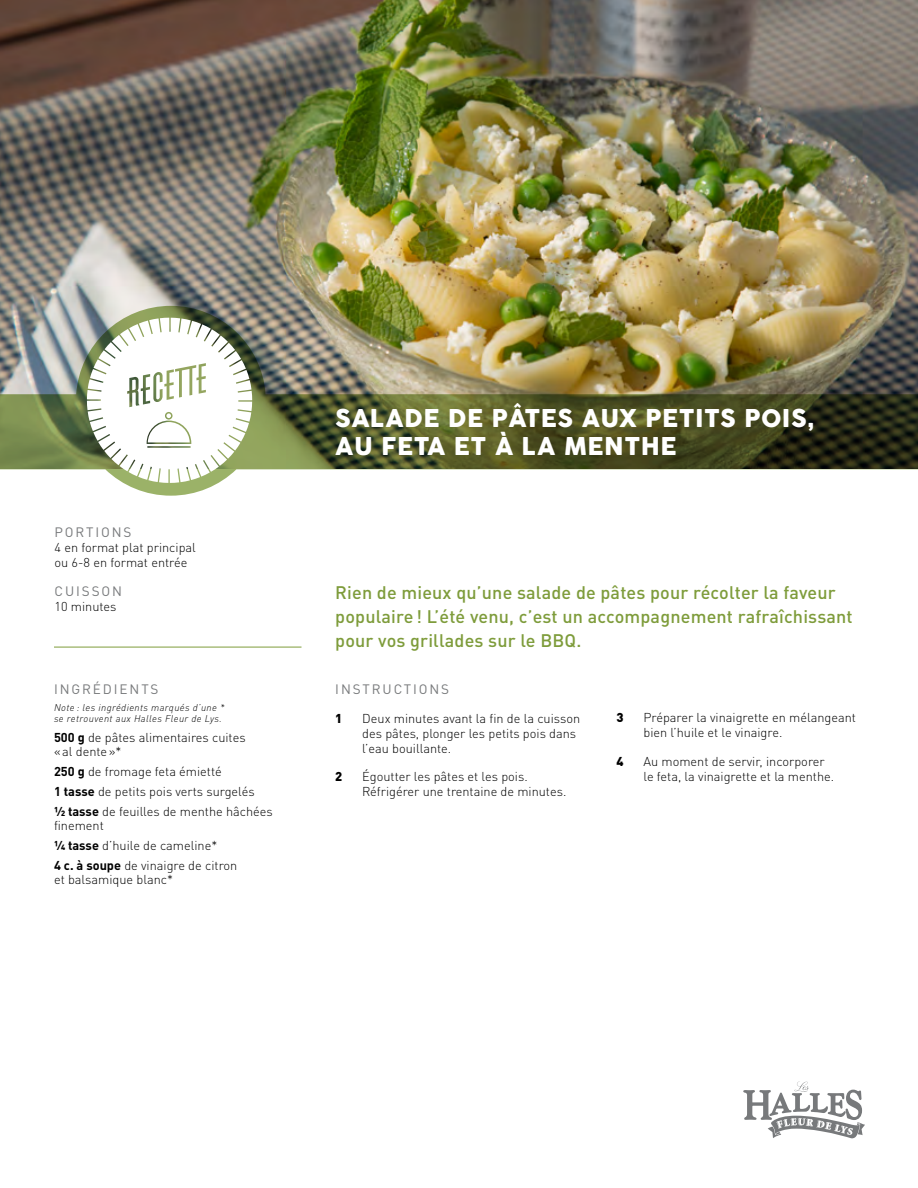
<style>
.page{position:relative;width:918px;height:1188px;background:#fff}
.page>*{position:absolute;margin:0;border:0;box-sizing:border-box;transform-origin:0 0}
.t1{font:24px/28.5px "COCOGOOSE";letter-spacing:.02em;color:#fff}
.t2{font:500 18px/24px "DINOT";letter-spacing:.01em;color:#7e9c3b}
.t3{font:13.5px "DINOT";letter-spacing:.14em;color:#77797b}
.t4{font:300 12.75px/15px "DINOT";color:#000}
.t5{font:900 12.75px "DINOT";color:#000}
.t6{font:italic 300 9.75px/10.5px "DINOT";letter-spacing:.04em;color:#000}
.s1{font-weight:700}
</style>
<div class="page">
<img style="left:0;top:0;width:918px;height:306px">
<img style="left:0;top:306px;width:918px;height:190px">
<svg style="left:743px;top:1081px;width:122px;height:57px"></svg>
<hr style="left:54px;top:647px;width:248px;height:1px;background:#7e9c3b">
<svg style="left:87px;top:318px;width:165px;height:165px"></svg>
<p class="t3" style="left:55px;top:524px;width:78px">PORTIONS</p>
<p class="t4" style="left:55px;top:540px;width:143px">4 en format plat principal ou 6-8 en format entrée</p>
<p class="t3" style="left:55px;top:582px;width:69px">CUISSON</p>
<p class="t4" style="left:55px;top:598px;width:63px">10 minutes</p>
<p class="t3" style="left:54px;top:681px;width:106px">INGRÉDIENTS</p>
<p class="t6" style="left:54px;top:702px;width:172px">Note : les ingrédients marqués d’une * se retrouvent aux Halles Fleur de Lys.</p>
<p class="t4" style="left:54px;top:731px;width:193px;line-height:13.5px"><span class="s1">500 g</span> de pâtes alimentaires cuites «al dente»*</p>
<p class="t4" style="left:54px;top:761px;width:220px;line-height:20.2px"><span class="s1">250 g</span> de fromage feta émietté<br><span class="s1">1 tasse</span> de petits pois verts surgelés<br><span class="s1">½ tasse</span> de feuilles de menthe hâchées</p>
<p class="t4" style="left:54px;top:815px;width:185px;line-height:20.2px">finement<br><span class="s1">¼ tasse</span> d’huile de cameline*<br><span class="s1">4 c. à soupe</span> de vinaigre de citron</p>
<p class="t4" style="left:54px;top:872px;width:121px">et balsamique blanc*</p>
<h1 class="t1" style="left:335px;top:404px;width:481px">SALADE DE PÂTES AUX PETITS POIS,<br>AU FETA ET À LA MENTHE</h1>
<h2 class="t2" style="left:335px;top:580px;width:519px">Rien de mieux qu’une salade de pâtes pour récolter la faveur populaire ! L’été venu, c’est un accompagnement rafraîchissant pour vos grillades sur le BBQ.</h2>
<p class="t3" style="left:335px;top:681px;width:115px">INSTRUCTIONS</p>
<p class="t5" style="left:335px;top:709px;width:9px">1</p>
<p class="t4" style="left:362px;top:710px;width:219px">Deux minutes avant la fin de la cuisson des pâtes, plonger les petits pois dans l’eau bouillante.</p>
<p class="t5" style="left:335px;top:768px;width:9px">2</p>
<p class="t4" style="left:362px;top:769px;width:206px">Égoutter les pâtes et les pois.<br>Réfrigérer une trentaine de minutes.</p>
<p class="t5" style="left:617px;top:709px;width:9px">3</p>
<p class="t4" style="left:644px;top:710px;width:214px">Préparer la vinaigrette en mélangeant bien l’huile et le vinaigre.</p>
<p class="t5" style="left:617px;top:753px;width:9px">4</p>
<p class="t4" style="left:644px;top:754px;width:192px">Au moment de servir, incorporer le feta, la vinaigrette et la menthe.</p>
</div>
